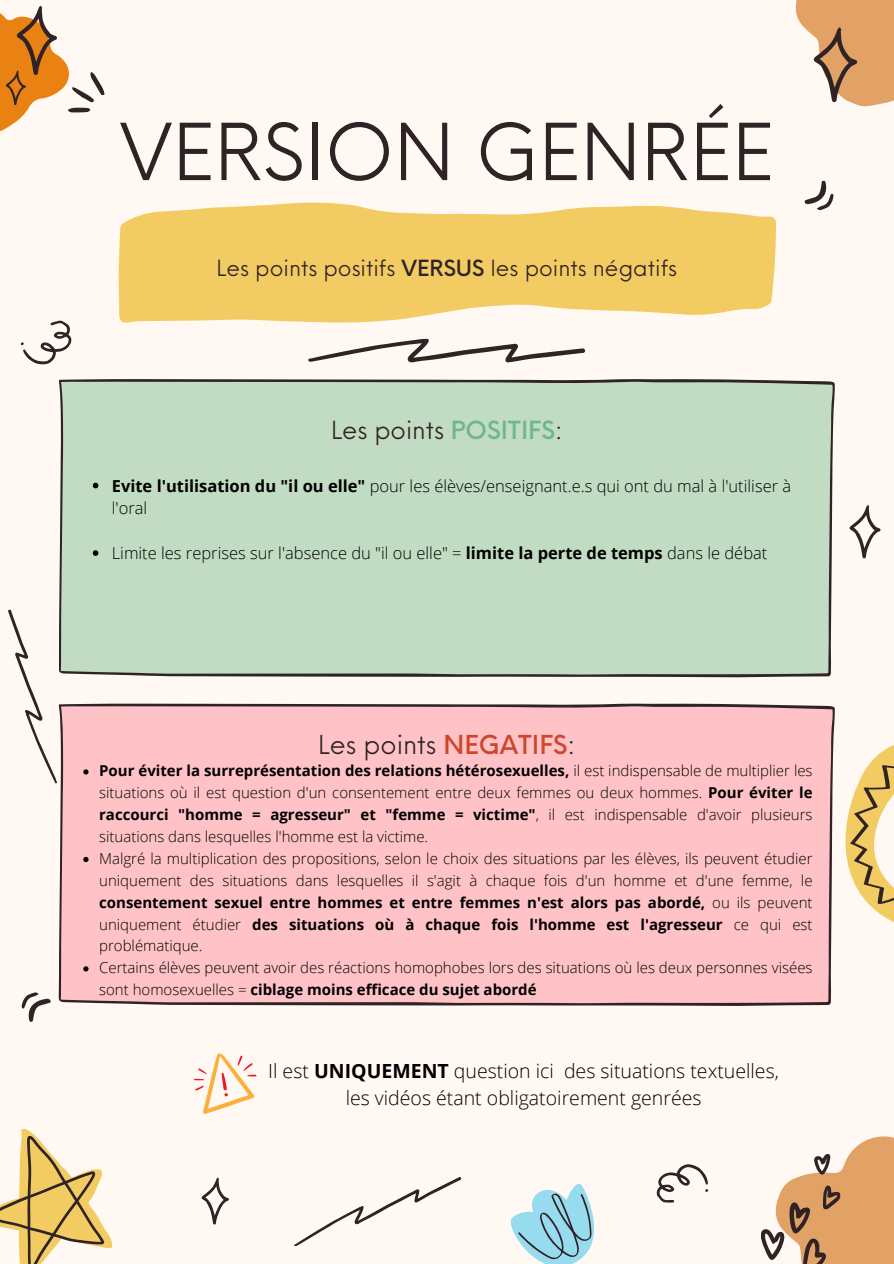
<style>
.page{position:relative;width:894px;height:1264px;background:#fff}
.page>*{position:absolute;margin:0;border:0;box-sizing:border-box;transform-origin:0 0}
.t1{font:76.5px "Neue Einstellung";color:#2f2325}
.t2{font:25.5px "Neue Einstellung";color:#2f2325}
.t3{font:24.3px "Neue Einstellung";color:#2f2325}
.t4{font:21.75px "Neue Einstellung";color:#2f2325}
.t5{font:300 19.5px/27px "Open Sans";color:#000;text-align:center}
.t6{font:300 16.5px/22.5px "Open Sans";color:#000}
.t7{font:300 15px/21.9px "Open Sans";color:#000}
.s1{font-weight:500}
.s2{font-weight:500;color:#6db68e}
.s3{font-weight:700}
.s4{font-weight:500;color:#cd472d}
</style>
<div class="page">
<div style="left:0;top:0;width:893px;height:1263px;background:#fff8f3"></div>
<svg style="left:8px;top:609px;width:49px;height:175px"></svg>
<div style="left:59px;top:703px;width:775px;height:302px;background:#ffc3c7"></div>
<svg style="left:118px;top:202px;width:658px;height:121px;background:#f4d176"></svg>
<svg style="left:308px;top:338px;width:277px;height:25px"></svg>
<div style="left:59px;top:379px;width:775px;height:298px;background:#c2dbc3"></div>
<svg style="left:761px;top:1136px;width:132px;height:127px"></svg>
<svg style="left:795px;top:0;width:98px;height:107px"></svg>
<svg style="left:849px;top:505px;width:31px;height:53px"></svg>
<svg style="left:804px;top:180px;width:30px;height:31px"></svg>
<svg style="left:21px;top:992px;width:30px;height:30px"></svg>
<svg style="left:0;top:1129px;width:112px;height:134px"></svg>
<svg style="left:201px;top:1177px;width:28px;height:47px"></svg>
<svg style="left:294px;top:1177px;width:168px;height:69px"></svg>
<svg style="left:0;top:6px;width:105px;height:125px"></svg>
<svg style="left:510px;top:1184px;width:84px;height:79px"></svg>
<svg style="left:656px;top:1164px;width:53px;height:39px"></svg>
<svg style="left:20px;top:320px;width:52px;height:45px"></svg>
<svg style="left:812px;top:709px;width:81px;height:218px"></svg>
<svg style="left:194px;top:1053px;width:62px;height:61px"></svg>
<svg style="left:93px;top:482px;width:5px;height:6px"></svg>
<svg style="left:93px;top:550px;width:5px;height:6px"></svg>
<svg style="left:83px;top:769px;width:5px;height:5px"></svg>
<svg style="left:83px;top:856px;width:5px;height:6px"></svg>
<svg style="left:83px;top:966px;width:5px;height:5px"></svg>
<h1 class="t1" style="left:120px;top:84px;width:655px">VERSION GENRÉE</h1>
<h3 class="t4" style="left:216px;top:248px;width:462px">Les points positifs <span class="s1">VERSUS</span> les points négatifs</h3>
<h3 class="t3" style="left:331px;top:408px;width:233px">Les points <span class="s2">POSITIFS</span>:</h3>
<p class="t6" style="left:112px;top:474px;width:680px"><span class="s3">Evite l'utilisation du "il ou elle"</span> pour les élèves/enseignant.e.s qui ont du mal à l'utiliser à l'oral</p>
<p class="t6" style="left:112px;top:541px;width:657px">Limite les reprises sur l'absence du "il ou elle" = <span class="s3">limite la perte de temps</span> dans le débat</p>
<h2 class="t2" style="left:318px;top:722px;width:258px">Les points <span class="s4">NEGATIFS</span>:</h2>
<p class="t7" style="left:99px;top:759px;width:714px"><span class="s3">Pour éviter la surreprésentation des relations hétérosexuelles,</span> il est indispensable de multiplier les situations où il est question d'un consentement entre deux femmes ou deux hommes. <span class="s3">Pour éviter le raccourci "homme = agresseur" et "femme = victime"</span>, il est indispensable d'avoir plusieurs situations dans lesquelles l'homme est la victime.<br>Malgré la multiplication des propositions, selon le choix des situations par les élèves, ils peuvent étudier uniquement des situations dans lesquelles il s'agit à chaque fois d'un homme et d'une femme, le <span class="s3">consentement sexuel entre hommes et entre femmes n'est alors pas abordé,</span> ou ils peuvent uniquement étudier <span class="s3">des situations où à chaque fois l'homme est l'agresseur</span> ce qui est problématique.<br>Certains élèves peuvent avoir des réactions homophobes lors des situations où les deux personnes visées sont homosexuelles = <span class="s3">ciblage moins efficace du sujet abordé</span></p>
<h3 class="t5" style="left:268px;top:1056px;width:512px">Il est <span class="s3">UNIQUEMENT</span> question ici des situations textuelles, les vidéos étant obligatoirement genrées</h3>
</div>
